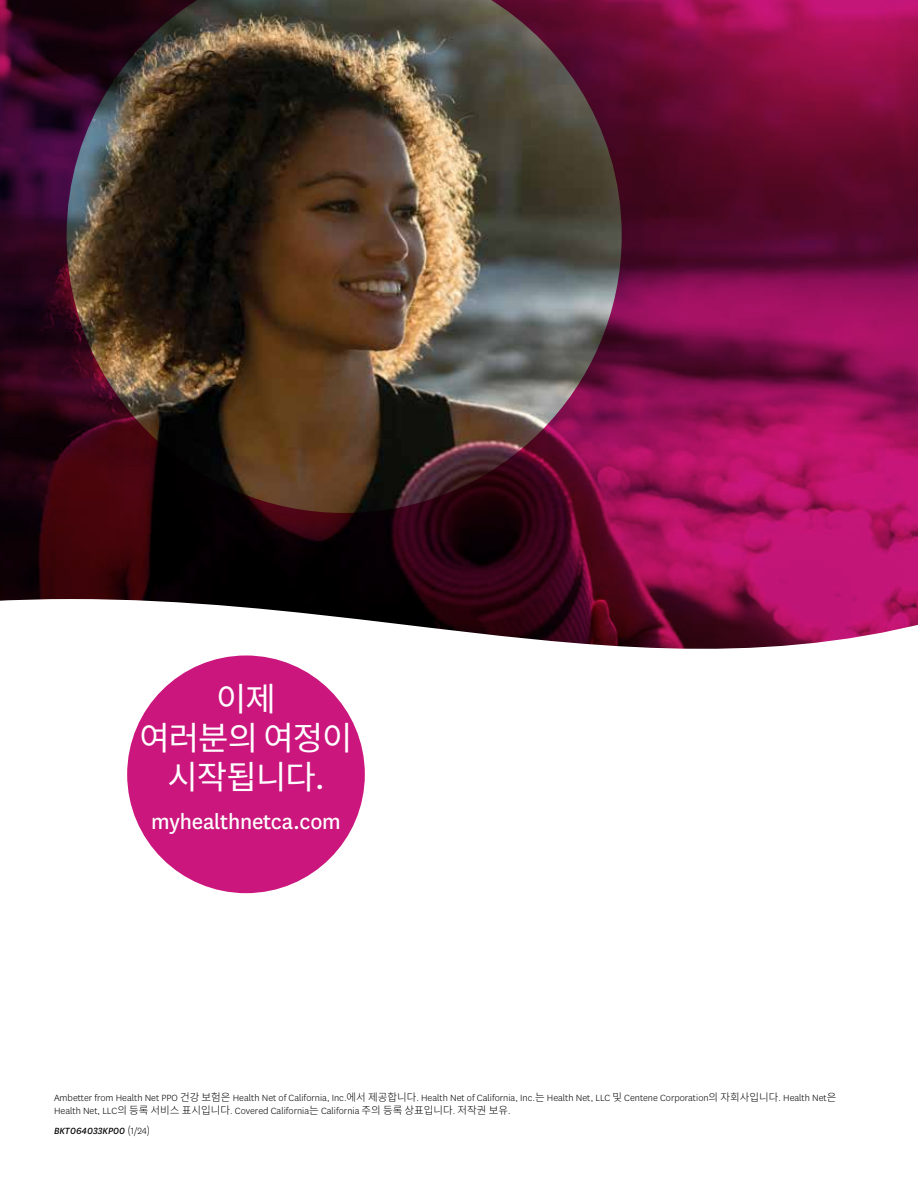
<style>
.page{position:relative;width:918px;height:1188px;background:#fff}
.page>*{position:absolute;margin:0;border:0;box-sizing:border-box;transform-origin:0 0}
.t1{font:33px/39px "Noto Sans CJ Kkr";letter-spacing:-.03em;color:#fff;text-align:center}
.t2{font:24px "Centene Sans";letter-spacing:-.01em;color:#fff}
.t3{font:300 10.5px/13.5px "Centene Sans";color:#000}
.t4{font:italic 10.5px "Centene Sans";color:#000}
.s1{font-family:"Centene Sans"}
.s2{font-family:"Noto Sans CJ Kkr"}
.s3{font-family:"Noto Sans CJ Kkr";font-weight:300;font-style:normal}
.s4{font-weight:300;font-style:normal}
</style>
<div class="page">
<img style="left:0;top:0;width:918px;height:599px">
<svg style="left:0;top:599px;width:918px;height:131px"></svg>
<div style="left:127px;top:656px;width:238px;height:237px;background:#cb167d;border-radius:50%"></div>
<h2 class="t1" style="left:140px;top:680px;width:214px">이제<br>여러분의 여정이 시작됩니다<span class="s1">.</span></h2>
<p class="t2" style="left:151px;top:806px;width:191px">myhealthnetca.com</p>
<p class="t3" style="left:54px;top:1090px;width:784px">Ambetter from Health Net PPO <span class="s2">건강 보험은</span> Health Net of California, Inc.<span class="s2">에서 제공합니다</span>. Health Net of California, Inc.<span class="s2">는</span> Health Net, LLC <span class="s2">및</span> Centene Corporation<span class="s2">의 자회사입니다</span>. Health Net<span class="s2">은<br></span>Health Net, LLC<span class="s2">의 등록 서비스 표시입니다</span>. Covered California<span class="s2">는</span> California <span class="s2">주의 등록 상표입니다</span>. <span class="s2">저작권 보유</span>.</p>
<p class="t4" style="left:54px;top:1124px;width:98px">BKT064033KP00 <span class="s3">(</span><span class="s4">1/24</span><span class="s3">)</span></p>
</div>
